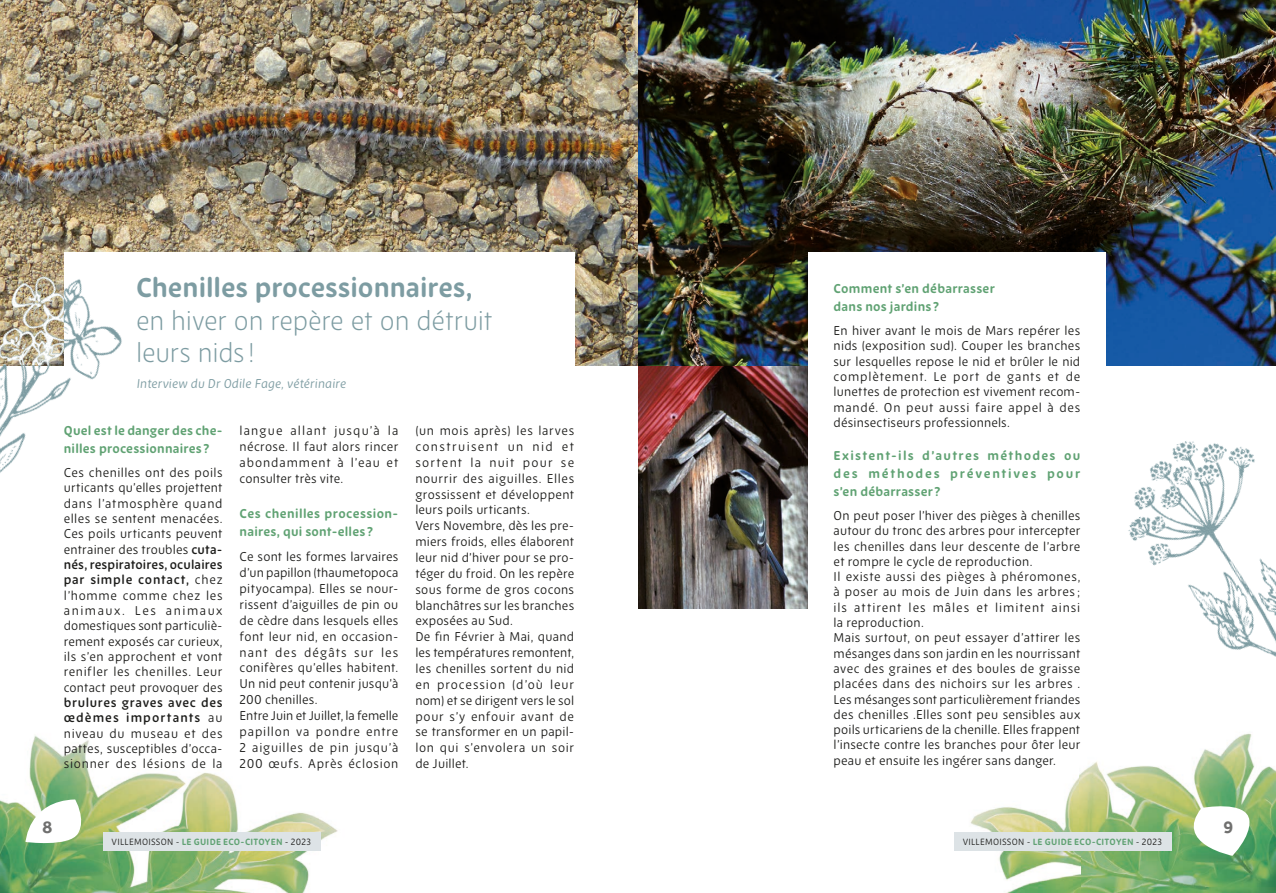
<style>
.page{position:relative;width:1276px;height:893px;background:#fff}
.page>*{position:absolute;margin:0;border:0;box-sizing:border-box;transform-origin:0 0}
.t1{font:300 27px/32.4px "New Zen";letter-spacing:-.01em;color:#7d9ca2}
.t2{font:700 27px "New Zen";color:#7d9ca2}
.t3{font:700 18px "Effra";color:#70706f}
.t4{font:12.75px/15.3px "New Zen";letter-spacing:.02em;color:#1d1d1b;text-align:justify}
.t5{font:700 12.75px/18px "New Zen";letter-spacing:.02em;color:#60a273}
.t6{font:italic 12.75px "New Zen";letter-spacing:.01em;color:#7d9ca2}
.t7{font:9px "New Zen";letter-spacing:.03em;color:#1d1d1b}
.s1{font-weight:600}
.s2{font-weight:700;color:#60a273}
</style>
<div class="page">
<img style="left:736px;top:608px;width:540px;height:285px">
<img style="left:0;top:735px;width:338px;height:158px">
<div style="left:103px;top:832px;width:218px;height:18px;background:#dde3e6"></div>
<div style="left:954px;top:832px;width:217px;height:18px;background:#dde3e6"></div>
<svg style="left:26px;top:799px;width:60px;height:49px"></svg>
<svg style="left:1172px;top:799px;width:78px;height:57px"></svg>
<img style="left:638px;top:366px;width:170px;height:242px">
<img style="left:0;top:0;width:1276px;height:366px">
<div style="left:64px;top:252px;width:510px;height:135px;background:#fff"></div>
<div style="left:808px;top:252px;width:298px;height:370px;background:#fff"></div>
<img style="left:0;top:225px;width:167px;height:248px">
<img style="left:1084px;top:441px;width:192px;height:295px">
<img style="left:0;top:225px;width:64px;height:141px">
<h1 class="t2" style="left:136px;top:271px;width:338px">Chenilles processionnaires,</h1>
<h1 class="t1" style="left:136px;top:304px;width:358px">en hiver on repère et on détruit leurs nids !</h1>
<p class="t6" style="left:137px;top:376px;width:211px">Interview du Dr Odile Fage, vétérinaire</p>
<p class="t5" style="left:64px;top:422px;width:160px">Quel est le danger des che&shy;nilles processionnaires ?</p>
<p class="t4" style="left:64px;top:465px;width:160px">Ces chenilles ont des poils urticants qu’elles projettent dans l’atmosphère quand elles se sentent menacées.<br>Ces poils urticants peuvent entrainer des troubles <span class="s1">cuta&shy;nés, respiratoires, oculaires par simple contact,</span> chez l’homme comme chez les animaux. Les animaux domestiques sont particuliè&shy;rement exposés car curieux, ils s’en approchent et vont renifler les chenilles. Leur contact peut provoquer des</p>
<p class="t4" style="left:64px;top:695px;width:160px"><span class="s1">brulures graves avec des œdèmes importants</span> au niveau du museau et des pattes, susceptibles d’occa&shy;sionner des lésions de la</p>
<p class="t4" style="left:240px;top:423px;width:160px;line-height:15.9px">langue allant jusqu’à la nécrose. Il faut alors rincer abondamment à l’eau et consulter très vite.</p>
<p class="t5" style="left:240px;top:504px;width:160px;line-height:18.6px">Ces chenilles procession&shy;naires, qui sont-elles ?</p>
<p class="t4" style="left:240px;top:548px;width:160px;line-height:15.9px;text-align:left">Ce sont les formes larvaires d’un papillon (thaumetopoca pityocampa). Elles se nour&shy;rissent d’aiguilles de pin ou de cèdre dans lesquels elles font leur nid, en occasion&shy;nant des dégâts sur les conifères qu’elles habitent.<br>Un nid peut contenir jusqu’à<br>200 chenilles.<br>Entre Juin et Juillet, la femelle papillon va pondre entre<br>2 aiguilles de pin jusqu’à<br>200 œufs. Après éclosion</p>
<p class="t4" style="left:415px;top:423px;width:160px;line-height:15.9px;text-align:left">(un mois après) les larves construisent un nid et sortent la nuit pour se nourrir des aiguilles. Elles grossissent et développent leurs poils urticants.<br>Vers Novembre, dès les pre&shy;miers froids, elles élaborent leur nid d’hiver pour se pro&shy;téger du froid. On les repère sous forme de gros cocons blanchâtres sur les branches exposées au Sud.<br>De fin Février à Mai, quand les températures remontent, les chenilles sortent du nid en procession (d’où leur nom) et se dirigent vers le sol pour s’y enfouir avant de se transformer en un papil&shy;lon qui s’envolera un soir de Juillet.</p>
<p class="t5" style="left:833px;top:280px;width:163px">Comment s’en débarrasser dans nos jardins ?</p>
<p class="t4" style="left:833px;top:323px;width:248px">En hiver avant le mois de Mars repérer les nids (exposition sud). Couper les branches sur lesquelles repose le nid et brûler le nid complètement. Le port de gants et de lunettes de protection est vivement recom&shy;mandé. On peut aussi faire appel à des désinsectiseurs professionnels.</p>
<p class="t5" style="left:833px;top:447px;width:248px;text-align:justify">Existent-ils d’autres méthodes ou des méthodes préventives pour s’en débarrasser ?</p>
<p class="t4" style="left:833px;top:508px;width:248px;text-align:left">On peut poser l’hiver des pièges à chenilles autour du tronc des arbres pour intercepter les chenilles dans leur descente de l’arbre et rompre le cycle de reproduction.<br>Il existe aussi des pièges à phéromones, à poser au mois de Juin dans les arbres ; ils attirent les mâles et limitent ainsi la reproduction.<br>Mais surtout, on peut essayer d’attirer les mésanges dans son jardin en les nourrissant avec des graines et des boules de graisse placées dans des nichoirs sur les arbres .<br>Les mésanges sont particulièrement friandes des chenilles .Elles sont peu sensibles aux poils urticariens de la chenille. Elles frappent l’insecte contre les branches pour ôter leur peau et ensuite les ingérer sans danger.</p>
<h2 class="t3" style="left:43px;top:816px;width:11px">8</h2>
<h2 class="t3" style="left:1223px;top:816px;width:11px">9</h2>
<p class="t7" style="left:112px;top:836px;width:201px">VILLEMOISSON - <span class="s2">LE GUIDE ECO-CITOYEN</span> - 2023</p>
<p class="t7" style="left:962px;top:836px;width:201px">VILLEMOISSON - <span class="s2">LE GUIDE ECO-CITOYEN</span> - 2023</p>
</div>
